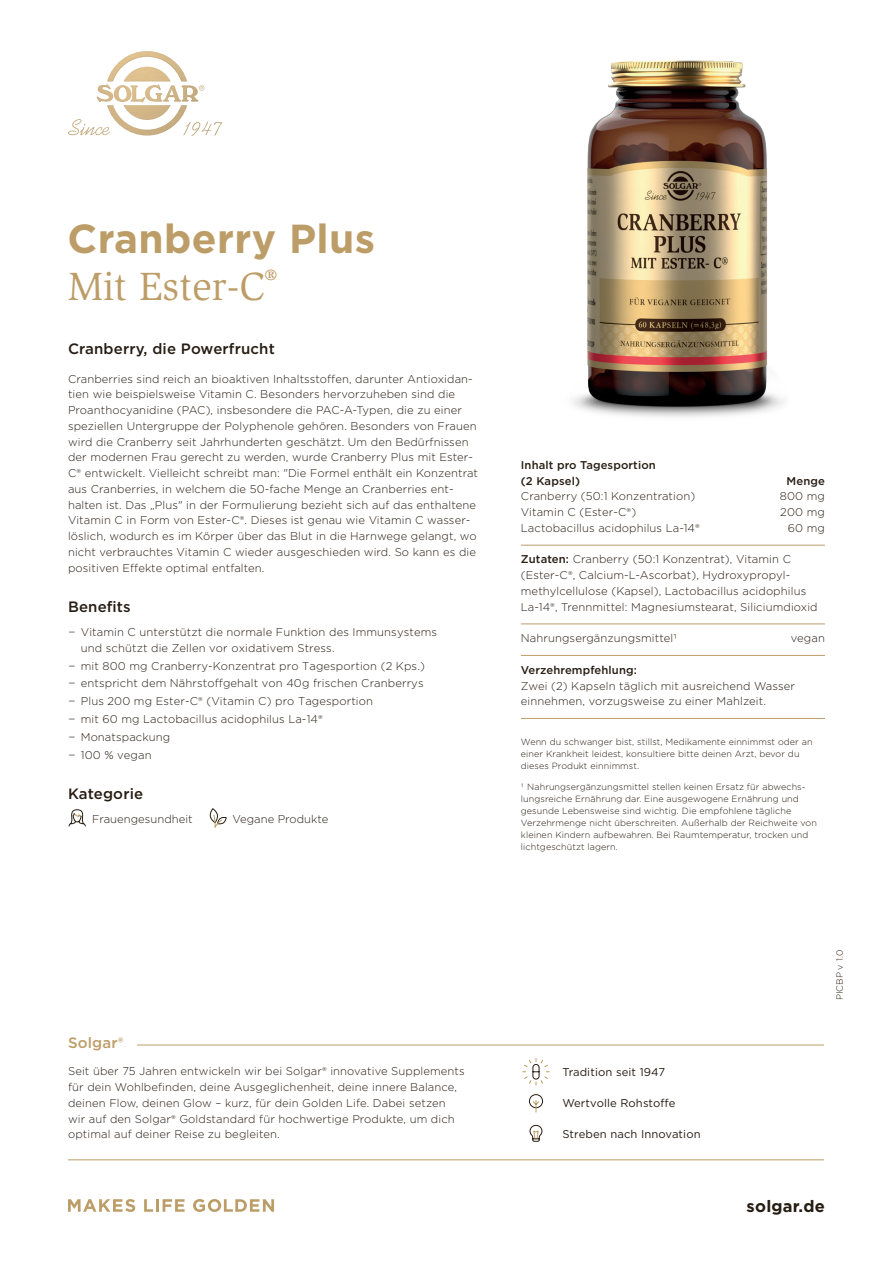
<style>
.page{position:relative;width:893px;height:1263px;background:#fff}
.page>*{position:absolute;margin:0;border:0;box-sizing:border-box;transform-origin:0 0}
.t1{font:700 40.5px "Gotham";letter-spacing:.01em;color:#bd9d67}
.t2{font:40.5px "Slimbach Std";color:#bd9d67}
.t3{font:700 16.5px "Gotham";letter-spacing:.015em;color:#261c12}
.t4{font:500 15px "Gotham";letter-spacing:.01em;color:#261c12}
.t5{font:500 15px "Gotham";letter-spacing:.01em;color:#bd9d67}
.t6{font:300 11.25px/15.8px "Gotham";letter-spacing:.01em;color:#261c12}
.t7{font:11.25px "Gotham";letter-spacing:.01em;color:#261c12}
.t8{font:500 11.25px/15.8px "Gotham";letter-spacing:.01em;color:#261c12}
.t9{font:300 9px/12px "Gotham";letter-spacing:.01em;color:#261c12}
.s1{font-weight:500}
</style>
<div class="page">
<svg style="left:522px;top:1058px;width:28px;height:28px"></svg>
<hr style="left:137px;top:1044px;width:687px;height:1px;background:#bd9d67">
<hr style="left:68px;top:1159px;width:756px;height:1px;background:#bd9d67">
<svg style="left:68px;top:1199px;width:67px;height:13px"></svg>
<svg style="left:144px;top:1199px;width:41px;height:13px"></svg>
<svg style="left:193px;top:1199px;width:81px;height:13px"></svg>
<img style="left:204px;top:122px;width:18px;height:14px">
<img style="left:68px;top:119px;width:29px;height:16px">
<svg style="left:97px;top:51px;width:107px;height:85px"></svg>
<svg style="left:529px;top:1124px;width:13px;height:18px"></svg>
<div style="left:529px;top:1094px;width:14px;height:14px;border:1px solid #261c12;border-radius:50%"></div>
<svg style="left:532px;top:1100px;width:8px;height:13px"></svg>
<img style="left:572px;top:60px;width:212px;height:357px">
<svg style="left:68px;top:809px;width:18px;height:18px"></svg>
<svg style="left:210px;top:809px;width:17px;height:19px"></svg>
<hr style="left:521px;top:545px;width:304px;height:1px;background:#bd9d67">
<hr style="left:521px;top:623px;width:304px;height:1px;background:#bd9d67">
<hr style="left:521px;top:655px;width:304px;height:1px;background:#bd9d67">
<hr style="left:521px;top:718px;width:304px;height:1px;background:#bd9d67">
<h1 class="t1" style="left:68px;top:212px;width:309px">Cranberry Plus</h1>
<h1 class="t2" style="left:68px;top:263px;width:211px">Mit Ester-C<sup>®</sup></h1>
<h3 class="t4" style="left:68px;top:339px;width:208px">Cranberry, die Powerfrucht</h3>
<p class="t6" style="left:68px;top:370px;width:412px">Cranberries sind reich an bioaktiven Inhaltsstoffen, darunter Antioxidan&shy;tien wie beispielsweise Vitamin C. Besonders hervorzuheben sind die Proanthocyanidine (PAC), insbesondere die PAC-A-Typen, die zu einer speziellen Untergruppe der Polyphenole gehören. Besonders von Frauen wird die Cranberry seit Jahrhunderten geschätzt. Um den Bedürfnissen der modernen Frau gerecht zu werden, wurde Cranberry Plus mit Ester-C® entwickelt. Vielleicht schreibt man: "Die Formel enthält ein Konzentrat aus Cranberries, in welchem die 50-fache Menge an Cranberries ent&shy;halten ist. Das „Plus" in der Formulierung bezieht sich auf das enthaltene Vitamin C in Form von Ester-C®. Dieses ist genau wie Vitamin C wasser&shy;löslich, wodurch es im Körper über das Blut in die Harnwege gelangt, wo nicht verbrauchtes Vitamin C wieder ausgeschieden wird. So kann es die positiven Effekte optimal entfalten.</p>
<h3 class="t4" style="left:68px;top:596px;width:64px">Benefits</h3>
<p class="t6" style="left:81px;top:624px;width:358px;text-indent:-12px">− Vitamin C unterstützt die normale Funktion des Immunsystems und schützt die Zellen vor oxidativem Stress.</p>
<p class="t6" style="left:68px;top:656px;width:358px;line-height:17.9px">− mit 800 mg Cranberry-Konzentrat pro Tagesportion (2 Kps.) − entspricht dem Nährstoffgehalt von 40g frischen Cranberrys − Plus 200 mg Ester-C® (Vitamin C) pro Tagesportion<br>− mit 60 mg Lactobacillus acidophilus La-14®<br>− Monatspackung<br>− 100 % vegan</p>
<h3 class="t4" style="left:68px;top:784px;width:77px">Kategorie</h3>
<p class="t6" style="left:92px;top:811px;width:102px">Frauengesundheit</p>
<p class="t6" style="left:232px;top:811px;width:97px">Vegane Produkte</p>
<p class="t8" style="left:521px;top:457px;width:136px">Inhalt pro Tagesportion (2 Kapsel)</p>
<p class="t8" style="left:787px;top:473px;width:40px">Menge</p>
<p class="t6" style="left:521px;top:488px;width:176px">Cranberry (50:1 Konzentration)</p>
<p class="t6" style="left:780px;top:488px;width:47px">800 mg</p>
<p class="t6" style="left:521px;top:504px;width:117px">Vitamin C (Ester-C®)</p>
<p class="t6" style="left:780px;top:504px;width:46px">200 mg</p>
<p class="t6" style="left:521px;top:520px;width:181px">Lactobacillus acidophilus La-14®</p>
<p class="t6" style="left:788px;top:520px;width:39px">60 mg</p>
<p class="t6" style="left:521px;top:551px;width:298px"><span class="s1">Zutaten:</span> Cranberry (50:1 Konzentrat), Vitamin C (Ester-C®, Calcium-L-Ascorbat), Hydroxypropyl&shy;methylcellulose (Kapsel), Lactobacillus acidophilus La-14®, Trennmittel: Magnesiumstearat, Siliciumdioxid</p>
<p class="t6" style="left:521px;top:630px;width:158px">Nahrungsergänzungsmittel1</p>
<p class="t6" style="left:791px;top:630px;width:36px">vegan</p>
<p class="t8" style="left:521px;top:662px;width:117px">Verzehrempfehlung:</p>
<p class="t6" style="left:521px;top:677px;width:275px">Zwei (2) Kapseln täglich mit ausreichend Wasser einnehmen, vorzugsweise zu einer Mahlzeit.</p>
<p class="t9" style="left:521px;top:736px;width:293px">Wenn du schwanger bist, stillst, Medikamente einnimmst oder an einer Krankheit leidest, konsultiere bitte deinen Arzt, bevor du dieses Produkt einnimmst.</p>
<p class="t9" style="left:521px;top:780px;width:297px">1 Nahrungsergänzungsmittel stellen keinen Ersatz für abwechs&shy;lungsreiche Ernährung dar. Eine ausgewogene Ernährung und gesunde Lebensweise sind wichtig. Die empfohlene tägliche Verzehrmenge nicht überschreiten. Außerhalb der Reichweite von kleinen Kindern aufbewahren. Bei Raumtemperatur, trocken und lichtgeschützt lagern.</p>
<h3 class="t5" style="left:68px;top:1033px;width:57px">Solgar®</h3>
<p class="t6" style="left:68px;top:1063px;width:398px">Seit über 75 Jahren entwickeln wir bei Solgar® innovative Supplements</p>
<p class="t7" style="left:562px;top:1065px;width:104px">Tradition seit 1947</p>
<p class="t6" style="left:68px;top:1079px;width:390px">für dein Wohlbefinden, deine Ausgeglichenheit, deine innere Balance, deinen Flow, deinen Glow – kurz, für dein Golden Life. Dabei setzen wir auf den Solgar® Goldstandard für hochwertige Produkte, um dich optimal auf deiner Reise zu begleiten.</p>
<p class="t7" style="left:562px;top:1096px;width:115px">Wertvolle Rohstoffe</p>
<p class="t7" style="left:562px;top:1127px;width:140px">Streben nach Innovation</p>
<p class="t9" style="left:833px;top:1000px;width:52px;rotate:-90deg">PICBP v 1.0</p>
<h2 class="t3" style="left:747px;top:1195px;width:80px">solgar.de</h2>
</div>
